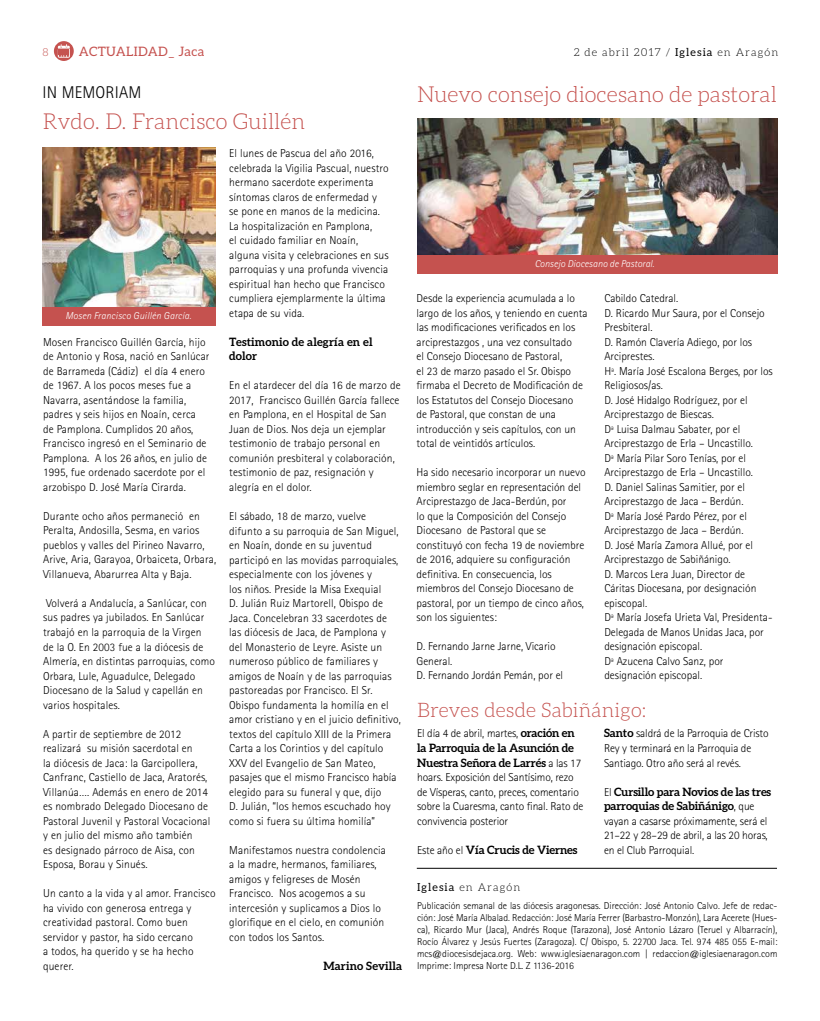
<style>
.page{position:relative;width:820px;height:1021px;background:#fff}
.page>*{position:absolute;margin:0;border:0;box-sizing:border-box;transform-origin:0 0}
.t1{font:300 22px "Aleo";color:#c5524f}
.t2{font:300 20px "Aleo";letter-spacing:.01em;color:#c5524f}
.t3{font:300 17px "Rotis Sans Serif";letter-spacing:.01em;color:#000}
.t4{font:13px "Aleo";letter-spacing:.025em;color:#c5524f}
.t5{font:300 11.5px/14.5px "Rotis Sans Serif";letter-spacing:.01em;color:#000}
.t6{font:300 11.5px/14.5px "Rotis Sans Serif";letter-spacing:-.01em;color:#000}
.t7{font:700 11.5px/14.5px "Aleo";letter-spacing:-.01em;color:#000}
.t8{font:700 11.5px/14.5px "Aleo";letter-spacing:.01em;color:#000}
.t9{font:300 11px "Aleo";letter-spacing:.1em;color:#000}
.t10{font:300 11px "Aleo";color:#c5524f}
.t11{font:300 10px/12px "Rotis Sans Serif";color:#000;text-align:justify}
.t12{font:italic 300 10px "Rotis Sans Serif";letter-spacing:.01em;color:#fff}
.s1{font-weight:400}
.s2{font-family:"Aleo";font-weight:700}
.s3{font-family:"Rotis Sans Serif";font-weight:300}
</style>
<div class="page">
<svg style="left:54px;top:41px;width:20px;height:20px"></svg>
<hr style="left:416px;top:868px;width:360px;height:1px;background:#000">
<img style="left:417px;top:118px;width:360px;height:137px">
<img style="left:43px;top:147px;width:172px;height:160px">
<div style="left:417px;top:255px;width:360px;height:18px;background:#c5524f"></div>
<div style="left:43px;top:307px;width:173px;height:18px;background:#c5524f"></div>
<p class="t10" style="left:43px;top:46px;width:8px">8</p>
<p class="t4" style="left:79px;top:44px;width:127px">ACTUALIDAD_ Jaca</p>
<p class="t9" style="left:573px;top:46px;width:206px">2 de abril 2017 / <span class="s1">Iglesia</span> en Aragón</p>
<h3 class="t3" style="left:43px;top:82px;width:100px">IN MEMORIAM</h3>
<h1 class="t1" style="left:43px;top:109px;width:264px">Rvdo. D. Francisco Guillén</h1>
<p class="t12" style="left:65px;top:310px;width:127px">Mosen Francisco Guillén García.</p>
<p class="t5" style="left:43px;top:335px;width:168px">Mosen Francisco Guillén García, hijo de Antonio y Rosa, nació en Sanlúcar de Barrameda (Cádiz) el día 4 enero de 1967. A los pocos meses fue a Navarra, asentándose la familia, padres y seis hijos en Noaín, cerca<br>de Pamplona. Cumplidos 20 años, Francisco ingresó en el Seminario de Pamplona. A los 26 años, en julio de 1995, fue ordenado sacerdote por el arzobispo D. José María Cirarda.</p>
<p class="t5" style="left:43px;top:509px;width:174px">Durante ocho años permaneció en Peralta, Andosilla, Sesma, en varios pueblos y valles del Pirineo Navarro, Arive, Aria, Garayoa, Orbaiceta, Orbara, Villanueva, Abarurrea Alta y Baja.</p>
<p class="t5" style="left:43px;top:596px;width:173px">Volverá a Andalucía, a Sanlúcar, con sus padres ya jubilados. En Sanlúcar trabajó en la parroquia de la Virgen de la O. En 2003 fue a la diócesis de Almería, en distintas parroquias, como Orbara, Lule, Aguadulce, Delegado Diocesano de la Salud y capellán en varios hospitales.</p>
<p class="t5" style="left:43px;top:726px;width:169px">A partir de septiembre de 2012 realizará su misión sacerdotal en<br>la diócesis de Jaca: la Garcipollera, Canfranc, Castiello de Jaca, Aratorés, Villanúa…. Además en enero de 2014 es nombrado Delegado Diocesano de Pastoral Juvenil y Pastoral Vocacional y en julio del mismo año también<br>es designado párroco de Aisa, con Esposa, Borau y Sinués.</p>
<p class="t5" style="left:43px;top:886px;width:174px">Un canto a la vida y al amor. Francisco ha vivido con generosa entrega y creatividad pastoral. Como buen servidor y pastor, ha sido cercano<br>a todos, ha querido y se ha hecho querer.</p>
<p class="t5" style="left:229px;top:146px;width:161px">El lunes de Pascua del año 2016, celebrada la Vigilia Pascual, nuestro hermano sacerdote experimenta síntomas claros de enfermedad y se pone en manos de la medicina.<br>La hospitalización en Pamplona,<br>el cuidado familiar en Noaín, alguna visita y celebraciones en sus parroquias y una profunda vivencia espiritual han hecho que Francisco cumpliera ejemplarmente la última etapa de su vida.</p>
<p class="t8" style="left:229px;top:334px;width:145px">Testimonio de alegría en el dolor</p>
<p class="t5" style="left:229px;top:378px;width:173px">En el atardecer del día 16 de marzo de 2017, Francisco Guillén García fallece en Pamplona, en el Hospital de San Juan de Dios. Nos deja un ejemplar testimonio de trabajo personal en comunión presbiteral y colaboración, testimonio de paz, resignación y alegría en el dolor.</p>
<p class="t5" style="left:229px;top:509px;width:173px">El sábado, 18 de marzo, vuelve difunto a su parroquia de San Miguel, en Noaín, donde en su juventud participó en las movidas parroquiales, especialmente con los jóvenes y<br>los niños. Preside la Misa Exequial<br>D. Julián Ruiz Martorell, Obispo de Jaca. Concelebran 33 sacerdotes de las diócesis de Jaca, de Pamplona y del Monasterio de Leyre. Asiste un numeroso público de familiares y amigos de Noaín y de las parroquias pastoreadas por Francisco. El Sr.<br>Obispo fundamenta la homilía en el amor cristiano y en el juicio definitivo, textos del capítulo XIII de la Primera Carta a los Corintios y del capítulo XXV del Evangelio de San Mateo, pasajes que el mismo Francisco había elegido para su funeral y que, dijo<br>D. Julián, “los hemos escuchado hoy como si fuera su última homilía”</p>
<p class="t5" style="left:229px;top:842px;width:158px">Manifestamos nuestra condolencia a la madre, hermanos, familiares, amigos y feligreses de Mosén<br>Francisco. Nos acogemos a su intercesión y suplicamos a Dios lo glorifique en el cielo, en comunión con todos los Santos.</p>
<p class="t8" style="left:323px;top:958px;width:80px">Marino Sevilla</p>
<h1 class="t1" style="left:417px;top:83px;width:361px">Nuevo consejo diocesano de pastoral</h1>
<p class="t12" style="left:534px;top:258px;width:121px">Consejo Diocesano de Pastoral.</p>
<p class="t5" style="left:416px;top:291px;width:172px">Desde la experiencia acumulada a lo largo de los años, y teniendo en cuenta las modificaciones verificados en los arciprestazgos , una vez consultado<br>el Consejo Diocesano de Pastoral,<br>el 23 de marzo pasado el Sr. Obispo firmaba el Decreto de Modificación de los Estatutos del Consejo Diocesano<br>de Pastoral, que constan de una introducción y seis capítulos, con un total de veintidós artículos.</p>
<p class="t5" style="left:416px;top:465px;width:170px">Ha sido necesario incorporar un nuevo miembro seglar en representación del Arciprestazgo de Jaca-Berdún, por<br>lo que la Composición del Consejo Diocesano de Pastoral que se constituyó con fecha 19 de noviembre de 2016, adquiere su configuración definitiva. En consecuencia, los miembros del Consejo Diocesano de pastoral, por un tiempo de cinco años, son los siguientes:</p>
<p class="t5" style="left:416px;top:639px;width:148px">D. Fernando Jarne Jarne, Vicario<br>General.<br>D. Fernando Jordán Pemán, por el</p>
<p class="t5" style="left:604px;top:291px;width:170px">Cabildo Catedral.<br>D. Ricardo Mur Saura, por el Consejo<br>Presbiteral.<br>D. Ramón Clavería Adiego, por los<br>Arciprestes.<br>Hª. María José Escalona Berges, por los<br>Religiosos/as.<br>D. José Hidalgo Rodríguez, por el<br>Arciprestazgo de Biescas.<br>Dª Luisa Dalmau Sabater, por el<br>Arciprestazgo de Erla – Uncastillo.<br>Dª María Pilar Soro Tenías, por el<br>Arciprestazgo de Erla – Uncastillo.<br>D. Daniel Salinas Samitier, por el<br>Arciprestazgo de Jaca – Berdún.<br>Dª María José Pardo Pérez, por el<br>Arciprestazgo de Jaca – Berdún.<br>D. José María Zamora Allué, por el<br>Arciprestazgo de Sabiñánigo.<br>D. Marcos Lera Juan, Director de<br>Cáritas Diocesana, por designación episcopal.<br>Dª María Josefa Urieta Val, Presidenta-<br>Delegada de Manos Unidas Jaca, por designación episcopal.<br>Dª Azucena Calvo Sanz, por designación episcopal.</p>
<h2 class="t2" style="left:417px;top:699px;width:231px">Breves desde Sabiñánigo:</h2>
<p class="t6" style="left:603px;top:726px;width:166px"><span class="s2">Santo</span> saldrá de la Parroquia de Cristo<br>Rey y terminará en la Parroquia de<br>Santiago. Otro año será al revés.</p>
<p class="t7" style="left:603px;top:784px;width:169px"><span class="s3">El</span> Cursillo para Novios de las tres parroquias de Sabiñánigo<span class="s3">, que</span></p>
<p class="t5" style="left:603px;top:813px;width:165px;text-align:justify">vayan a casarse próximamente, será el 21–22 y 28–29 de abril, a las 20 horas, en el Club Parroquial.</p>
<p class="t6" style="left:417px;top:726px;width:159px">El día 4 de abril, martes, <span class="s2">oración en</span></p>
<p class="t7" style="left:417px;top:740px;width:165px">la Parroquia de la Asunción de<br>Nuestra Señora de Larrés <span class="s3">a las 17</span></p>
<p class="t6" style="left:417px;top:769px;width:168px">hoars. Exposición del Santísimo, rezo de Vísperas, canto, preces, comentario sobre la Cuaresma, canto final. Rato de convivencia posterior</p>
<p class="t7" style="left:417px;top:842px;width:162px"><span class="s3">Este año el</span> Vía Crucis de Viernes</p>
<p class="t9" style="left:417px;top:881px;width:105px"><span class="s1">Iglesia</span> en Aragón</p>
<p class="t11" style="left:417px;top:899px;width:362px">Publicación semanal de las diócesis aragonesas. Dirección: José Antonio Calvo. Jefe de redac&shy;ción: José María Albalad. Redacción: José María Ferrer (Barbastro-Monzón), Lara Acerete (Hues&shy;ca), Ricardo Mur (Jaca), Andrés Roque (Tarazona), José Antonio Lázaro (Teruel y Albarracín), Rocío Álvarez y Jesús Fuertes (Zaragoza). C/ Obispo, 5. 22700 Jaca. Tel. 974 485 055 E-mail: mcs@diocesisdejaca.org. Web: www.iglesiaenaragon.com | redaccion@iglesiaenaragon.com Imprime: Impresa Norte D.L. Z 1136-2016</p>
</div>
